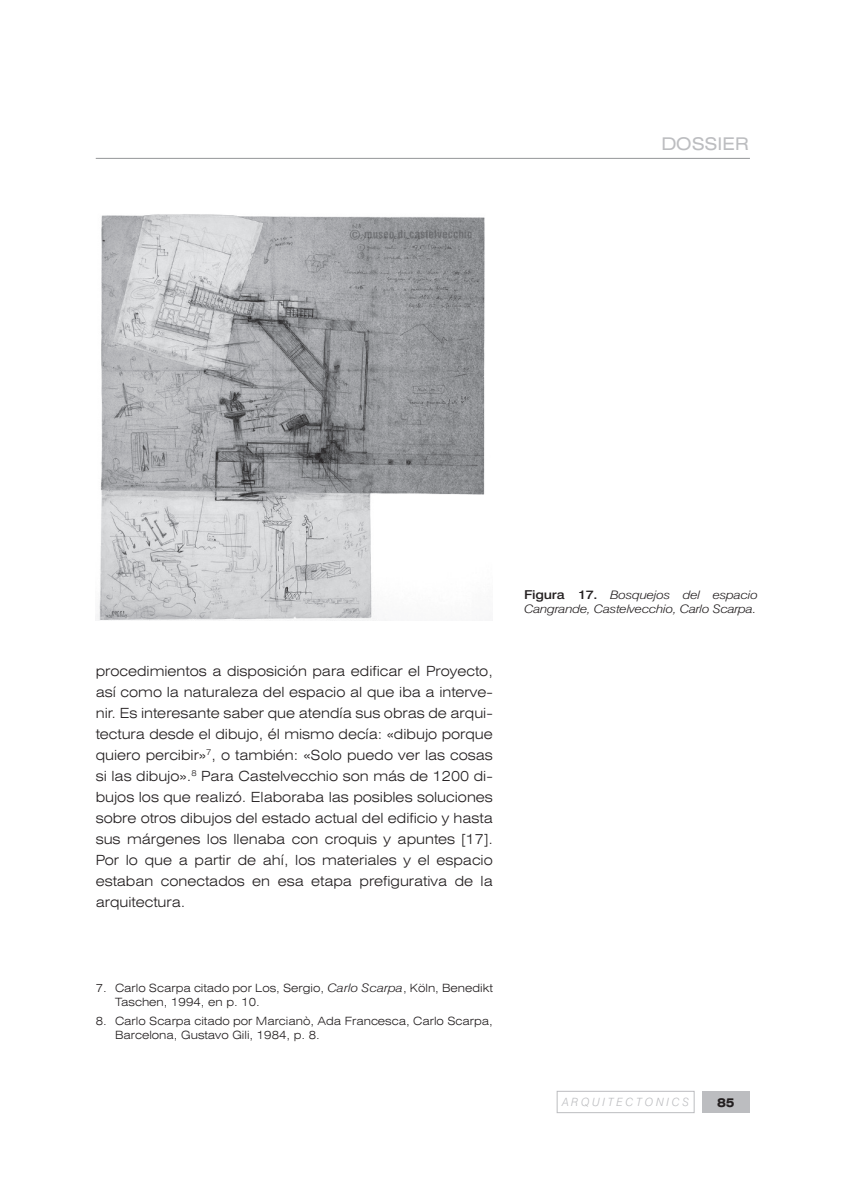
<style>
.page{position:relative;width:844px;height:1191px;background:#fff}
.page>*{position:absolute;margin:0;border:0;box-sizing:border-box;transform-origin:0 0}
.t1{font:expanded 17.5px "Swiss 721 BT";color:#bcbdc0}
.t2{font:300 expanded 14px/21px "Swiss 721 BT";color:#231f20;text-align:justify}
.t3{font:700 expanded 12.25px "Swiss 721 BT";color:#231f20}
.t4{font:italic 300 11.72px/14px "Swiss 721 BT";letter-spacing:-.02em;color:#231f20;scale:1.17 1}
.t5{font:300 expanded 11.38px/14px "Swiss 721 BT";color:#231f20}
.t6{font:italic 300 11.38px "Swiss 721 BT";letter-spacing:.23em;color:#bcbdc0}
.s1{font-style:italic;font-stretch:normal;font-size:11.72px}
.s2{font-weight:500;font-style:normal;font-size:12.25px}
</style>
<div class="page">
<div style="left:702px;top:1091px;width:47px;height:21px;background:#bcbdc0"></div>
<div style="left:556px;top:1090px;width:138px;height:23px;border:1px solid #bcbdc0"></div>
<hr style="left:96px;top:158px;width:653px;height:1px;background:#939598">
<img style="left:97px;top:214px;width:388px;height:406px">
<p class="t1" style="left:661px;top:134px;width:89px">DOSSIER</p>
<p class="t2" style="left:96px;top:660px;width:398px">procedimientos a disposición para edificar el Proyecto, así como la naturaleza del espacio al que iba a interve&shy;nir. Es interesante saber que atendía sus obras de arqui&shy;tectura desde el dibujo, él mismo decía: «dibujo porque quiero percibir»<sup>7</sup>, o también: «Solo puedo ver las cosas si las dibujo».<sup>8</sup> Para Castelvecchio son más de 1200 di&shy;bujos los que realizó. Elaboraba las posibles soluciones sobre otros dibujos del estado actual del edificio y hasta sus márgenes los llenaba con croquis y apuntes [17].<br>Por lo que a partir de ahí, los materiales y el espacio estaban conectados en esa etapa prefigurativa de la arquitectura.</p>
<p class="t5" style="left:115px;top:981px;width:379px;text-indent:-19px">7. Carlo Scarpa citado por Los, Sergio, <span class="s1">Carlo Scarpa</span>, Köln, Benedikt<br>Taschen, 1994, en p. 10.</p>
<p class="t5" style="left:115px;top:1014px;width:379px;text-indent:-19px">8. Carlo Scarpa citado por Marcianò, Ada Francesca, Carlo Scarpa,<br>Barcelona, Gustavo Gili, 1984, p. 8.</p>
<p class="t4" style="left:524px;top:587px;width:201px"><span class="s2">Figura 17.</span> Bosquejos del espacio<br>Cangrande, Castelvecchio, Carlo Scarpa.</p>
<p class="t6" style="left:562px;top:1095px;width:129px">ARQUITECTONICS</p>
<p class="t3" style="left:717px;top:1094px;width:19px">85</p>
</div>
